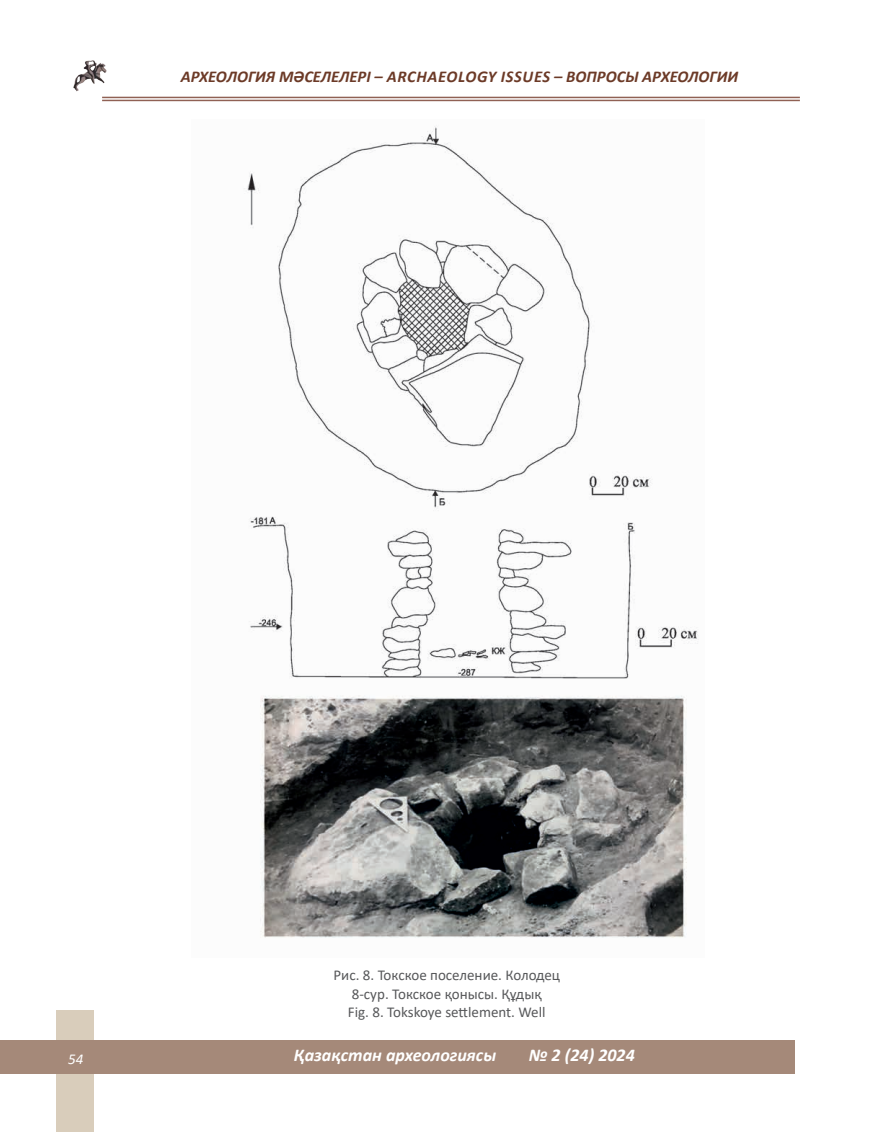
<style>
.page{position:relative;width:885px;height:1132px;background:#fff}
.page>*{position:absolute;margin:0;border:0;box-sizing:border-box;transform-origin:0 0}
.t1{font:italic 700 18px "Calibri";color:#fff}
.t2{font:italic 700 16.5px "Calibri";color:#6c3a27}
.t3{font:15px/18px "Calibri";color:#57585a;text-align:center}
.t4{font:italic 15px "Calibri";color:#fff}
</style>
<div class="page">
<img style="left:73px;top:60px;width:34px;height:32px">
<hr style="left:102px;top:97px;width:697px;height:1px;background:#906154">
<hr style="left:102px;top:100px;width:697px;height:1px;background:#906154">
<div style="left:56px;top:1010px;width:38px;height:121px;background:#d9cdbb"></div>
<div style="left:0;top:1040px;width:884px;height:33px;background:#a58979"></div>
<div style="left:795px;top:1022px;width:89px;height:68px;background:#fff"></div>
<img style="left:244px;top:126px;width:455px;height:812px">
<p class="t2" style="left:181px;top:65px;width:548px">АРХЕОЛОГИЯ МӘСЕЛЕЛЕРІ – ARCHAEOLOGY ISSUES – ВОПРОСЫ АРХЕОЛОГИИ</p>
<p class="t3" style="left:333px;top:965px;width:228px">Рис. 8. Токское поселение. Колодец<br>8-сур. Токское қонысы. Құдық<br>Fig. 8. Tokskoye settlement. Well</p>
<p class="t4" style="left:68px;top:1048px;width:17px">54</p>
<p class="t1" style="left:294px;top:1042px;width:204px">ҚАЗАҚСТАН АРХЕОЛОГИЯСЫ</p>
<p class="t1" style="left:528px;top:1042px;width:108px">№ 2 (24) 2024</p>
</div>
